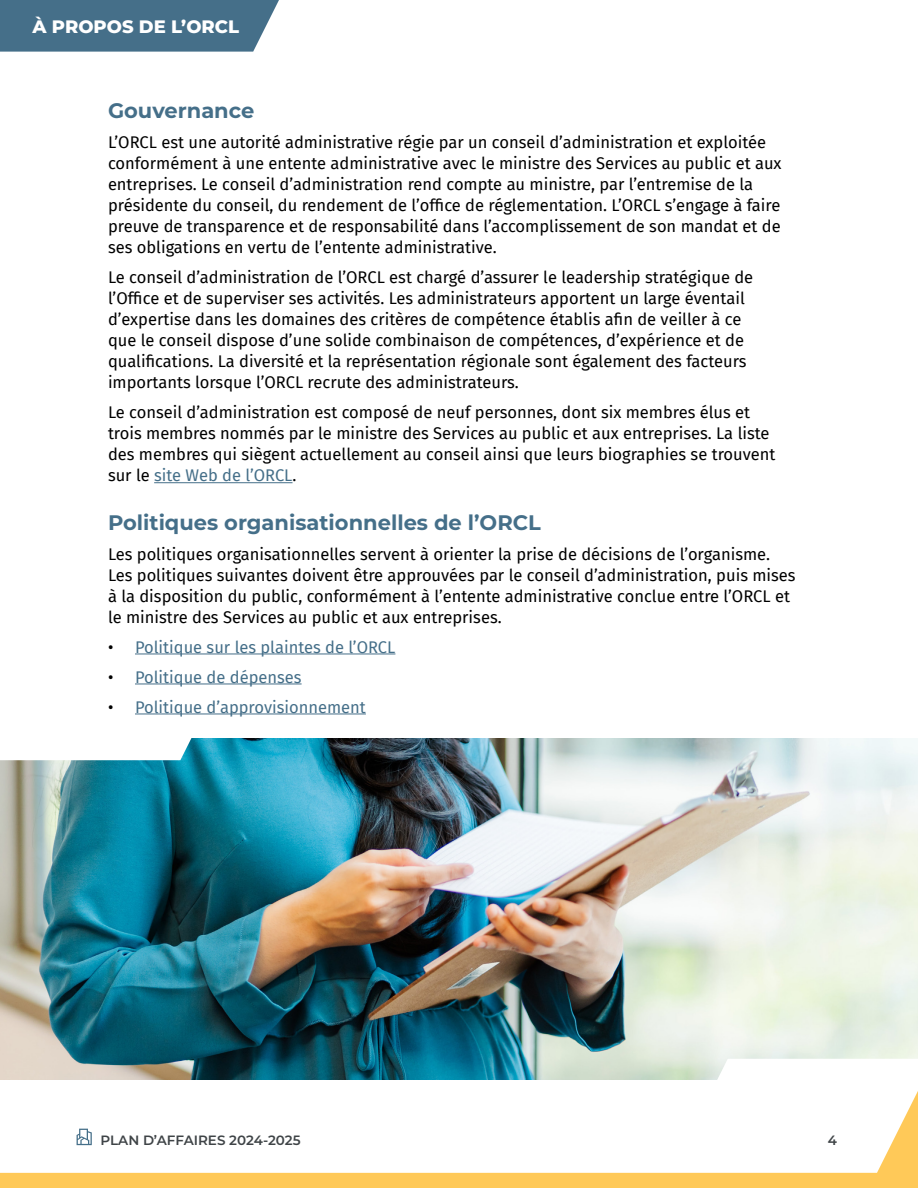
<style>
.page{position:relative;width:918px;height:1188px;background:#fff}
.page>*{position:absolute;margin:0;border:0;box-sizing:border-box;transform-origin:0 0}
.t1{font:700 21px "Montserrat";color:#456f89}
.Extrabold_headings{font:800 18px "Montserrat";color:#fff}
.Body{font:16.5px/21px "Fira Sans";color:#000}
.t2{font:16.5px "Fira Sans";color:#456f89}
.t3{font:600 13.5px "Montserrat";color:#3f4447}
.s1{color:#456f89}
.s2{color:#000}
</style>
<div class="page">
<hr style="left:154px;top:482px;width:139px;height:1px;background:#456f89">
<hr style="left:135px;top:654px;width:260px;height:1px;background:#456f89">
<hr style="left:135px;top:684px;width:167px;height:1px;background:#456f89">
<hr style="left:135px;top:714px;width:231px;height:1px;background:#456f89">
<div style="left:0;top:0;width:279px;height:52px;background:#456f89"></div>
<img style="left:0;top:738px;width:918px;height:322px">
<svg style="left:716px;top:1059px;width:202px;height:1px"></svg>
<svg style="left:0;top:738px;width:192px;height:22px"></svg>
<svg style="left:0;top:1060px;width:918px;height:128px"></svg>
<p class="Extrabold_headings" style="left:33px;top:14px;width:208px">À PROPOS DE L’ORCL</p>
<h2 class="t1" style="left:108px;top:96px;width:148px">Gouvernance</h2>
<p class="Body" style="left:108px;top:132px;width:675px">L’ORCL est une autorité administrative régie par un conseil d’administration et exploitée conformément à une entente administrative avec le ministre des Services au public et aux entreprises. Le conseil d’administration rend compte au ministre, par l’entremise de la présidente du conseil, du rendement de l’office de réglementation. L’ORCL s’engage à faire preuve de transparence et de responsabilité dans l’accomplissement de son mandat et de ses obligations en vertu de l’entente administrative.</p>
<p class="Body" style="left:108px;top:267px;width:647px">Le conseil d’administration de l’ORCL est chargé d’assurer le leadership stratégique de l’Office et de superviser ses activités. Les administrateurs apportent un large éventail d’expertise dans les domaines des critères de compétence établis afin de veiller à ce que le conseil dispose d’une solide combinaison de compétences, d’expérience et de qualifications. La diversité et la représentation régionale sont également des facteurs importants lorsque l’ORCL recrute des administrateurs.</p>
<p class="Body" style="left:108px;top:402px;width:669px">Le conseil d’administration est composé de neuf personnes, dont six membres élus et trois membres nommés par le ministre des Services au public et aux entreprises. La liste des membres qui siègent actuellement au conseil ainsi que leurs biographies se trouvent sur le <span class="s1">site Web de l’ORCL</span>.</p>
<h2 class="t1" style="left:108px;top:507px;width:434px">Politiques organisationnelles de l’ORCL</h2>
<p class="Body" style="left:108px;top:543px;width:689px">Les politiques organisationnelles servent à orienter la prise de décisions de l’organisme.<br>Les politiques suivantes doivent être approuvées par le conseil d’administration, puis mises à la disposition du public, conformément à l’entente administrative conclue entre l’ORCL et le ministre des Services au public et aux entreprises.</p>
<p class="t2" style="left:108px;top:635px;width:289px"><span class="s2">•</span> Politique sur les plaintes de l’ORCL</p>
<p class="t2" style="left:108px;top:665px;width:195px"><span class="s2">•</span> Politique de dépenses</p>
<p class="t2" style="left:108px;top:695px;width:259px"><span class="s2">•</span> Politique d’approvisionnement</p>
<p class="t3" style="left:100px;top:1131px;width:202px">PLAN D’AFFAIRES 2024-2025</p>
<p class="t3" style="left:828px;top:1131px;width:11px">4</p>
</div>
